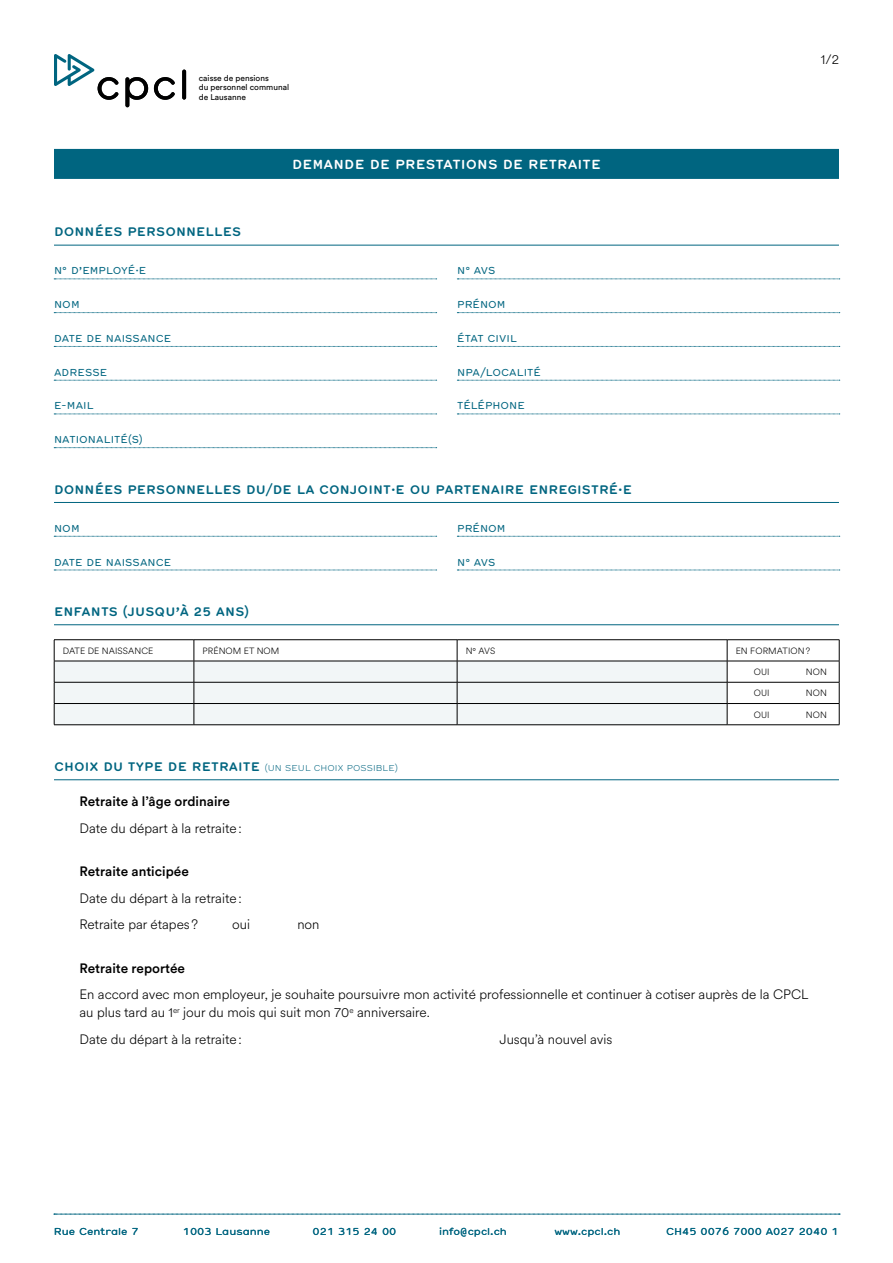
<style>
.page{position:relative;width:893px;height:1263px;background:#fff}
.page>*{position:absolute;margin:0;border:0;box-sizing:border-box;transform-origin:0 0}
.t1{font:300 13.5px/26.5px "Circular XX";color:#000}
.t2{font:500 13.5px "Circular XX";color:#000}
.t3{font:700 12.75px "Hermes";letter-spacing:.01em;color:#fff}
.t4{font:700 12px "Hermes";letter-spacing:.01em;color:#006580}
.t5{font:9.75px "Hermes";color:#006580}
.t6{font:300 9px "Circular XX";letter-spacing:.01em;color:#000}
.t7{font:8.4px/9.1px "Circular XX";color:#000}
.s1{font-weight:300;font-size:8.25px}
</style>
<div class="page">
<svg style="left:54px;top:1214px;width:786px;height:1px"></svg>
<svg style="left:125px;top:77px;width:23px;height:30px"></svg>
<svg style="left:154px;top:77px;width:21px;height:23px"></svg>
<svg style="left:182px;top:70px;width:4px;height:30px"></svg>
<svg style="left:54px;top:54px;width:64px;height:46px"></svg>
<div style="left:54px;top:149px;width:785px;height:30px;background:#006580"></div>
<hr style="left:54px;top:245px;width:785px;height:1px;background:#006580">
<svg style="left:54px;top:279px;width:383px;height:1px"></svg>
<svg style="left:54px;top:312px;width:383px;height:1px"></svg>
<svg style="left:54px;top:346px;width:383px;height:1px"></svg>
<svg style="left:54px;top:380px;width:383px;height:1px"></svg>
<svg style="left:54px;top:414px;width:383px;height:1px"></svg>
<svg style="left:54px;top:447px;width:383px;height:1px"></svg>
<svg style="left:457px;top:279px;width:383px;height:1px"></svg>
<svg style="left:457px;top:312px;width:383px;height:1px"></svg>
<svg style="left:457px;top:346px;width:383px;height:1px"></svg>
<svg style="left:457px;top:380px;width:383px;height:1px"></svg>
<svg style="left:457px;top:414px;width:383px;height:1px"></svg>
<hr style="left:54px;top:502px;width:785px;height:1px;background:#006580">
<svg style="left:54px;top:536px;width:383px;height:1px"></svg>
<svg style="left:54px;top:570px;width:383px;height:1px"></svg>
<svg style="left:457px;top:536px;width:383px;height:1px"></svg>
<svg style="left:457px;top:570px;width:383px;height:1px"></svg>
<hr style="left:54px;top:624px;width:785px;height:1px;background:#006580">
<hr style="left:54px;top:779px;width:785px;height:1px;background:#006580">
<hr style="left:54px;top:639px;width:140px;height:1px;background:#000">
<hr style="left:194px;top:639px;width:263px;height:1px;background:#000">
<hr style="left:457px;top:639px;width:270px;height:1px;background:#000">
<hr style="left:727px;top:639px;width:112px;height:1px;background:#000">
<svg style="left:54px;top:640px;width:786px;height:85px"></svg>
<hr style="left:54px;top:724px;width:140px;height:1px;background:#000">
<hr style="left:194px;top:724px;width:263px;height:1px;background:#000">
<hr style="left:457px;top:724px;width:270px;height:1px;background:#000">
<hr style="left:727px;top:724px;width:112px;height:1px;background:#000">
<p class="t7" style="left:199px;top:73px;width:92px">caisse de pensions<br>du personnel communal de Lausanne</p>
<p class="t4" style="left:54px;top:223px;width:189px">DONNÉES PERSONNELLES</p>
<p class="t5" style="left:54px;top:264px;width:94px">N° D’EMPLOYÉ·E</p>
<p class="t5" style="left:54px;top:297px;width:27px">NOM</p>
<p class="t5" style="left:54px;top:331px;width:119px">DATE DE NAISSANCE</p>
<p class="t5" style="left:54px;top:365px;width:55px">ADRESSE</p>
<p class="t5" style="left:54px;top:399px;width:41px">E‑MAIL</p>
<p class="t5" style="left:54px;top:432px;width:90px">NATIONALITÉ(S)</p>
<p class="t3" style="left:292px;top:155px;width:310px">DEMANDE DE PRESTATIONS DE RETRAITE</p>
<p class="t5" style="left:457px;top:264px;width:40px">N° AVS</p>
<p class="t5" style="left:457px;top:297px;width:50px">PRÉNOM</p>
<p class="t5" style="left:457px;top:331px;width:61px">ÉTAT CIVIL</p>
<p class="t5" style="left:457px;top:365px;width:85px">NPA/LOCALITÉ</p>
<p class="t5" style="left:457px;top:399px;width:69px">TÉLÉPHONE</p>
<p class="t4" style="left:54px;top:480px;width:579px">DONNÉES PERSONNELLES DU/DE LA CONJOINT·E OU PARTENAIRE ENREGISTRÉ·E</p>
<p class="t5" style="left:54px;top:521px;width:27px">NOM</p>
<p class="t5" style="left:54px;top:555px;width:119px">DATE DE NAISSANCE</p>
<p class="t5" style="left:457px;top:521px;width:50px">PRÉNOM</p>
<p class="t5" style="left:457px;top:555px;width:40px">N° AVS</p>
<p class="t1" style="left:821px;top:46px;width:20px">1/2</p>
<p class="t4" style="left:54px;top:603px;width:197px">ENFANTS (JUSQU’À 25 ANS)</p>
<p class="t6" style="left:63px;top:644px;width:92px">DATE DE NAISSANCE</p>
<p class="t6" style="left:202px;top:644px;width:78px">PRÉNOM ET NOM</p>
<p class="t6" style="left:466px;top:644px;width:31px">N° AVS</p>
<p class="t6" style="left:736px;top:644px;width:76px">EN FORMATION?</p>
<p class="t6" style="left:754px;top:666px;width:17px">OUI</p>
<p class="t6" style="left:806px;top:666px;width:23px">NON</p>
<p class="t6" style="left:754px;top:687px;width:17px">OUI</p>
<p class="t6" style="left:806px;top:687px;width:23px">NON</p>
<p class="t6" style="left:754px;top:708px;width:17px">OUI</p>
<p class="t6" style="left:806px;top:708px;width:23px">NON</p>
<p class="t4" style="left:54px;top:758px;width:345px">CHOIX DU TYPE DE RETRAITE <span class="s1">(UN SEUL CHOIX POSSIBLE)</span></p>
<p class="t2" style="left:80px;top:792px;width:152px">Retraite à l’âge ordinaire</p>
<p class="t1" style="left:80px;top:814px;width:164px">Date du départ à la retraite:</p>
<p class="t2" style="left:80px;top:862px;width:111px">Retraite anticipée</p>
<p class="t1" style="left:80px;top:884px;width:164px">Date du départ à la retraite:<br>Retraite par étapes ?</p>
<p class="t1" style="left:232px;top:910px;width:19px">oui</p>
<p class="t1" style="left:297px;top:910px;width:24px">non</p>
<p class="t2" style="left:80px;top:959px;width:107px">Retraite reportée</p>
<p class="t1" style="left:80px;top:985px;width:730px;line-height:18px">En accord avec mon employeur, je souhaite poursuivre mon activité professionnelle et continuer à cotiser auprès de la CPCL au plus tard au 1<sup>er</sup> jour du mois qui suit mon 70<sup>e</sup> anniversaire.</p>
<p class="t1" style="left:80px;top:1025px;width:164px">Date du départ à la retraite:</p>
<p class="t1" style="left:500px;top:1025px;width:114px">Jusqu’à nouvel avis</p>
<p class="t5" style="left:54px;top:1224px;width:86px">Rue Centrale 7</p>
<p class="t5" style="left:183px;top:1224px;width:89px">1003 Lausanne</p>
<p class="t5" style="left:313px;top:1224px;width:85px">021 315 24 00</p>
<p class="t5" style="left:439px;top:1224px;width:70px">info@cpcl.ch</p>
<p class="t5" style="left:554px;top:1224px;width:68px">www.cpcl.ch</p>
<p class="t5" style="left:666px;top:1224px;width:174px">CH45 0076 7000 A027 2040 1</p>
</div>
